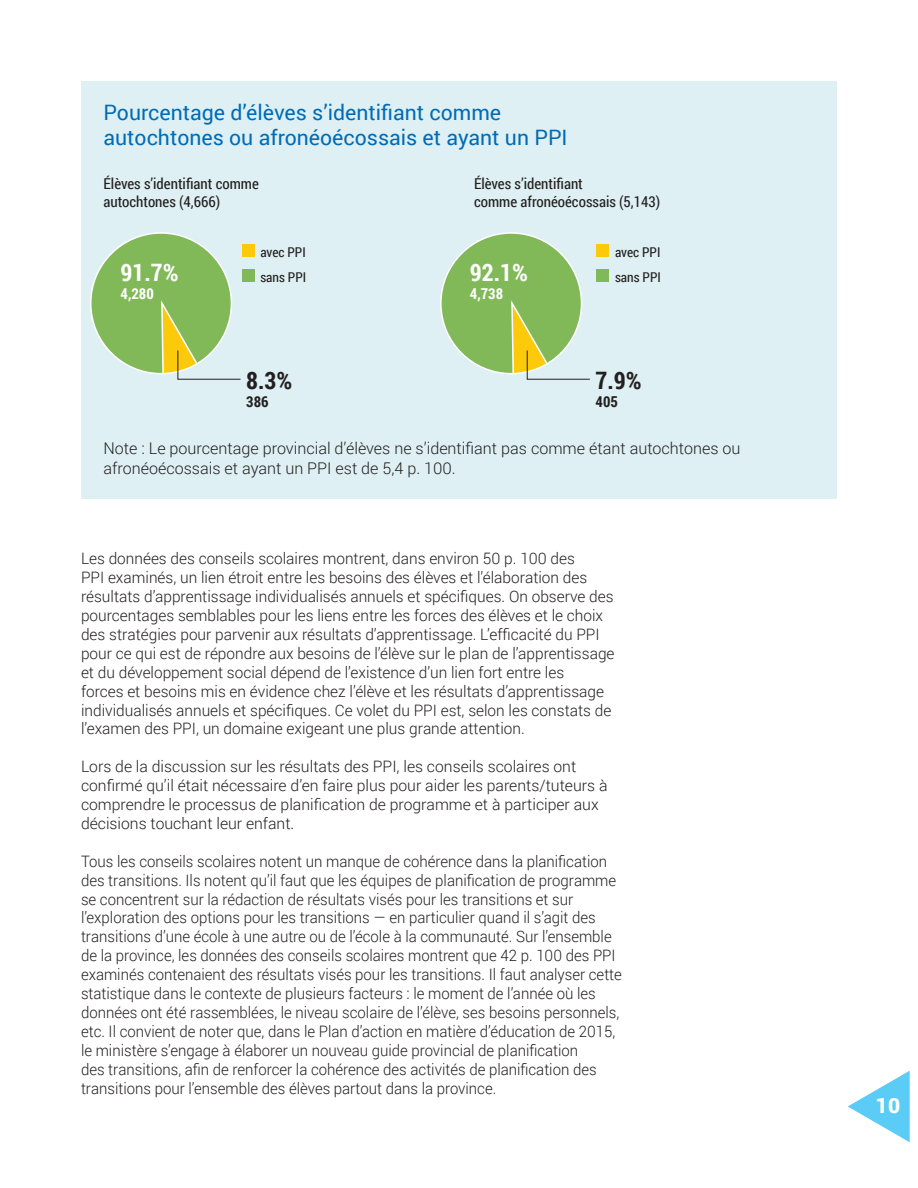
<style>
.page{position:relative;width:918px;height:1188px;background:#fff}
.page>*{position:absolute;margin:0;border:0;box-sizing:border-box;transform-origin:0 0}
.t1{font:700 24px "Roboto Condensed";color:#fff}
.t2{font:700 24px "Roboto Condensed";color:#231f20}
.t3{font:21.3px/25.5px "Roboto";color:#006bb6}
.t4{font:900 21px "Roboto";color:#fff}
.t5{font:300 16.2px/19.4px "Roboto";color:#231f20}
.t6{font:300 15.75px/18.9px "Roboto";color:#231f20;scale:.95 1}
.t7{font:300 15.75px/18.9px "Roboto";color:#231f20}
.t8{font:15px "Roboto Condensed";color:#231f20}
.t9{font:700 15px "Roboto Condensed";color:#fff}
.t10{font:700 15px "Roboto Condensed";color:#231f20}
.t11{font:13.5px "Roboto Condensed";color:#231f20}
</style>
<div class="page">
<div style="left:81px;top:81px;width:756px;height:418px;background:#def0f3"></div>
<div style="left:242px;top:244px;width:12px;height:13px;background:#fcc90b"></div>
<div style="left:242px;top:269px;width:12px;height:13px;background:#81b959"></div>
<div style="left:597px;top:244px;width:12px;height:13px;background:#fcc90b"></div>
<div style="left:597px;top:269px;width:12px;height:13px;background:#81b959"></div>
<div style="left:441px;top:233px;width:141px;height:141px;background:#81b959;border-radius:50%"></div>
<div style="left:91px;top:233px;width:140px;height:141px;background:#81b959;border-radius:50%"></div>
<svg style="left:510px;top:297px;width:80px;height:83px"></svg>
<svg style="left:160px;top:297px;width:81px;height:83px"></svg>
<svg style="left:848px;top:1071px;width:62px;height:71px"></svg>
<p class="t3" style="left:104px;top:98px;width:466px">Pourcentage d’élèves s’identifiant comme autochtones ou afronéoécossais et ayant un PPI</p>
<p class="t8" style="left:104px;top:173px;width:157px">Élèves s’identifiant comme</p>
<p class="t8" style="left:474px;top:173px;width:110px">Élèves s’identifiant</p>
<p class="t8" style="left:104px;top:191px;width:118px">autochtones (4,666)</p>
<p class="t8" style="left:474px;top:191px;width:188px">comme afronéoécossais (5,143)</p>
<p class="t11" style="left:260px;top:243px;width:47px">avec PPI</p>
<p class="t11" style="left:260px;top:268px;width:47px">sans PPI</p>
<p class="t11" style="left:615px;top:243px;width:47px">avec PPI</p>
<p class="t11" style="left:615px;top:268px;width:47px">sans PPI</p>
<p class="t1" style="left:121px;top:256px;width:60px">91.7%</p>
<p class="t9" style="left:121px;top:283px;width:35px">4,280</p>
<p class="t1" style="left:470px;top:256px;width:60px">92.1%</p>
<p class="t9" style="left:470px;top:283px;width:35px">4,738</p>
<p class="t2" style="left:246px;top:363px;width:48px">8.3%</p>
<p class="t10" style="left:246px;top:391px;width:24px">386</p>
<p class="t2" style="left:596px;top:363px;width:48px">7.9%</p>
<p class="t10" style="left:596px;top:391px;width:24px">405</p>
<p class="t5" style="left:104px;top:438px;width:638px">Note : Le pourcentage provincial d’élèves ne s’identifiant pas comme étant autochtones ou afronéoécossais et ayant un PPI est de 5,4 p. 100.</p>
<p class="t7" style="left:81px;top:549px;width:535px">Les données des conseils scolaires montrent, dans environ 50 p. 100 des<br>PPI examinés, un lien étroit entre les besoins des élèves et l’élaboration des résultats d’apprentissage individualisés annuels et spécifiques. On observe des pourcentages semblables pour les liens entre les forces des élèves et le choix des stratégies pour parvenir aux résultats d’apprentissage. L’efficacité du PPI pour ce qui est de répondre aux besoins de l’élève sur le plan de l’apprentissage et du développement social dépend de l’existence d’un lien fort entre les<br>forces et besoins mis en évidence chez l’élève et les résultats d’apprentissage individualisés annuels et spécifiques. Ce volet du PPI est, selon les constats de l’examen des PPI, un domaine exigeant une plus grande attention.</p>
<p class="t7" style="left:81px;top:757px;width:528px">Lors de la discussion sur les résultats des PPI, les conseils scolaires ont confirmé qu’il était nécessaire d’en faire plus pour aider les parents/tuteurs à comprendre le processus de planification de programme et à participer aux décisions touchant leur enfant.</p>
<p class="t6" style="left:81px;top:851px;width:571px">Tous les conseils scolaires notent un manque de cohérence dans la planification des transitions. Ils notent qu’il faut que les équipes de planification de programme se concentrent sur la rédaction de résultats visés pour les transitions et sur l’exploration des options pour les transitions — en particulier quand il s’agit des transitions d’une école à une autre ou de l’école à la communauté. Sur l’ensemble de la province, les données des conseils scolaires montrent que 42 p. 100 des PPI examinés contenaient des résultats visés pour les transitions. Il faut analyser cette statistique dans le contexte de plusieurs facteurs : le moment de l’année où les données ont été rassemblées, le niveau scolaire de l’élève, ses besoins personnels, etc. Il convient de noter que, dans le Plan d’action en matière d’éducation de 2015, le ministère s’engage à élaborer un nouveau guide provincial de planification<br>des transitions, afin de renforcer la cohérence des activités de planification des transitions pour l’ensemble des élèves partout dans la province.</p>
<p class="t4" style="left:876px;top:1091px;width:26px">10</p>
</div>
